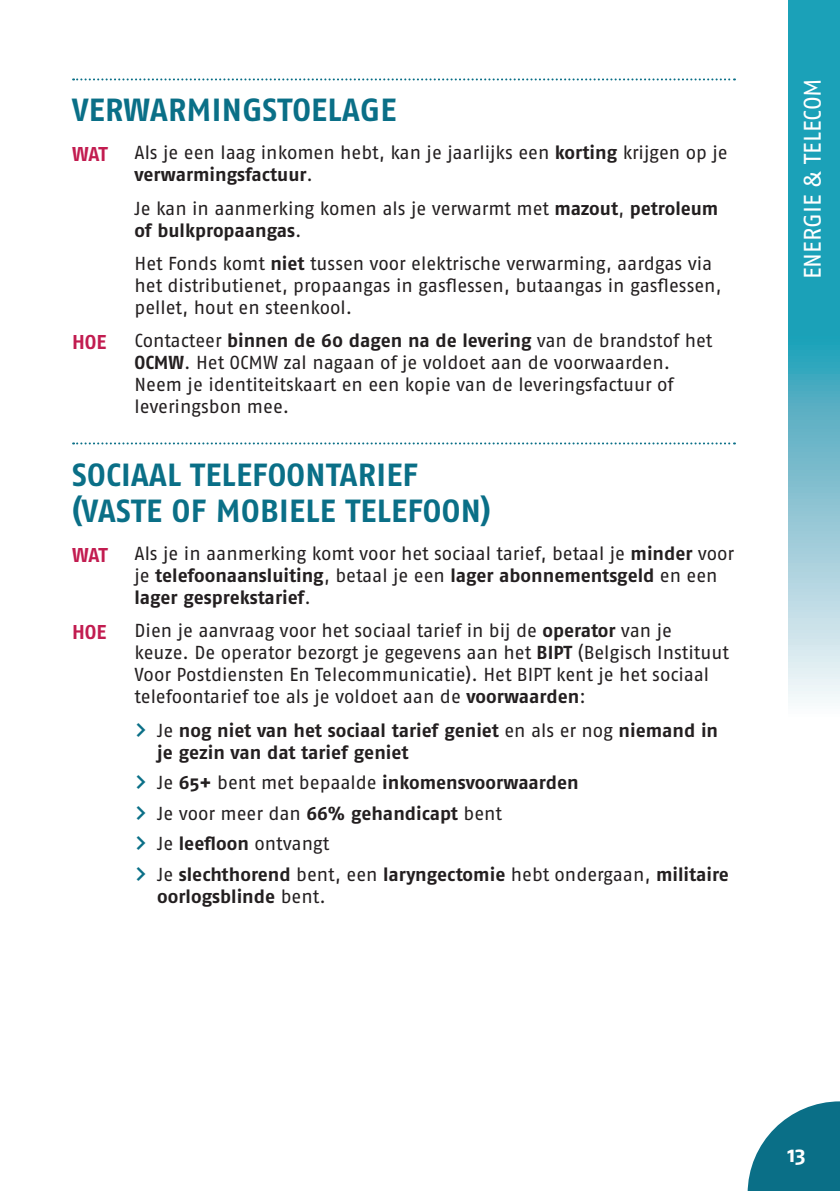
<style>
.page{position:relative;width:840px;height:1191px;background:#fff}
.page>*{position:absolute;margin:0;border:0;box-sizing:border-box;transform-origin:0 0}
.t1{font:700 32px/36.8px "Fago OT";letter-spacing:.01em;color:#0a6f87}
.t2{font:24px "Fago OT";color:#fff}
.t3{font:700 22px "Fago OT";color:#fff}
.t4{font:700 20px "Fago OT";letter-spacing:-.005em;color:#c21c50}
.t5{font:18.8px/22px "Fago OT";letter-spacing:-.005em;color:#231f20}
.t6{font:700 18.8px/30.6px "Fago OT";color:#231f20}
.s1{font-weight:700}
.s2{font-weight:400}
</style>
<div class="page">
<svg style="left:73px;top:78px;width:661px;height:2px"></svg>
<svg style="left:73px;top:442px;width:661px;height:2px"></svg>
<svg style="left:788px;top:0;width:51px;height:703px;background:#58b5c8"></svg>
<svg style="left:747px;top:1101px;width:92px;height:90px"></svg>
<h1 class="t1" style="left:72px;top:92px;width:325px">VERWARMINGSTOELAGE</h1>
<p class="t4" style="left:72px;top:142px;width:37px">WAT</p>
<p class="t5" style="left:134px;top:142px;width:594px">Als je een laag inkomen hebt, kan je jaarlijks een <span class="s1">korting</span> krijgen op je <span class="s1">verwarmingsfactuur</span>.</p>
<p class="t5" style="left:134px;top:197px;width:585px">Je kan in aanmerking komen als je verwarmt met <span class="s1">mazout</span>, <span class="s1">petroleum of bulkpropaangas</span>.</p>
<p class="t5" style="left:134px;top:252px;width:588px">Het Fonds komt <span class="s1">niet</span> tussen voor elektrische verwarming, aardgas via het distributienet, propaangas in gasflessen, butaangas in gasflessen, pellet, hout en steenkool.</p>
<p class="t4" style="left:72px;top:330px;width:36px">HOE</p>
<p class="t5" style="left:134px;top:330px;width:579px">Contacteer <span class="s1">binnen de 60 dagen na de levering</span> van de brandstof het <span class="s1">OCMW</span>. Het OCMW zal nagaan of je voldoet aan de voorwaarden.<br>Neem je identiteitskaart en een kopie van de leveringsfactuur of leveringsbon mee.</p>
<h1 class="t1" style="left:72px;top:456px;width:420px">SOCIAAL TELEFOONTARIEF (VASTE OF MOBIELE TELEFOON)</h1>
<p class="t4" style="left:72px;top:543px;width:37px">WAT</p>
<p class="t5" style="left:134px;top:542px;width:601px">Als je in aanmerking komt voor het sociaal tarief, betaal je <span class="s1">minder</span> voor je <span class="s1">telefoonaansluiting</span>, betaal je een <span class="s1">lager abonnementsgeld</span> en een <span class="s1">lager gesprekstarief</span>.</p>
<p class="t4" style="left:72px;top:620px;width:36px">HOE</p>
<p class="t5" style="left:134px;top:620px;width:595px">Dien je aanvraag voor het sociaal tarief in bij de <span class="s1">operator</span> van je keuze. De operator bezorgt je gegevens aan het <span class="s1">BIPT</span> (Belgisch Instituut Voor Postdiensten En Telecommunicatie). Het BIPT kent je het sociaal telefoontarief toe als je voldoet aan de <span class="s1">voorwaarden</span>:</p>
<p class="t6" style="left:157px;top:719px;width:562px;line-height:22px"><span class="s2">Je</span> nog niet van het sociaal tarief geniet <span class="s2">en als er nog</span> niemand in je gezin van dat tarief geniet</p>
<p class="t6" style="left:157px;top:767px;width:573px"><span class="s2">Je</span> 65+ <span class="s2">bent met bepaalde</span> inkomensvoorwaarden<br><span class="s2">Je voor meer dan</span> 66% gehandicapt <span class="s2">bent<br>Je</span> leefloon <span class="s2">ontvangt<br>Je</span> slechthorend <span class="s2">bent, een</span> laryngectomie <span class="s2">hebt ondergaan,</span> militaire</p>
<p class="t6" style="left:157px;top:881px;width:170px">oorlogsblinde <span class="s2">bent.</span></p>
<p class="t2" style="left:797px;top:279px;width:202px;rotate:-90deg">ENERGIE &amp; TELECOM</p>
<p class="t3" style="left:786px;top:1140px;width:20px">13</p>
</div>
